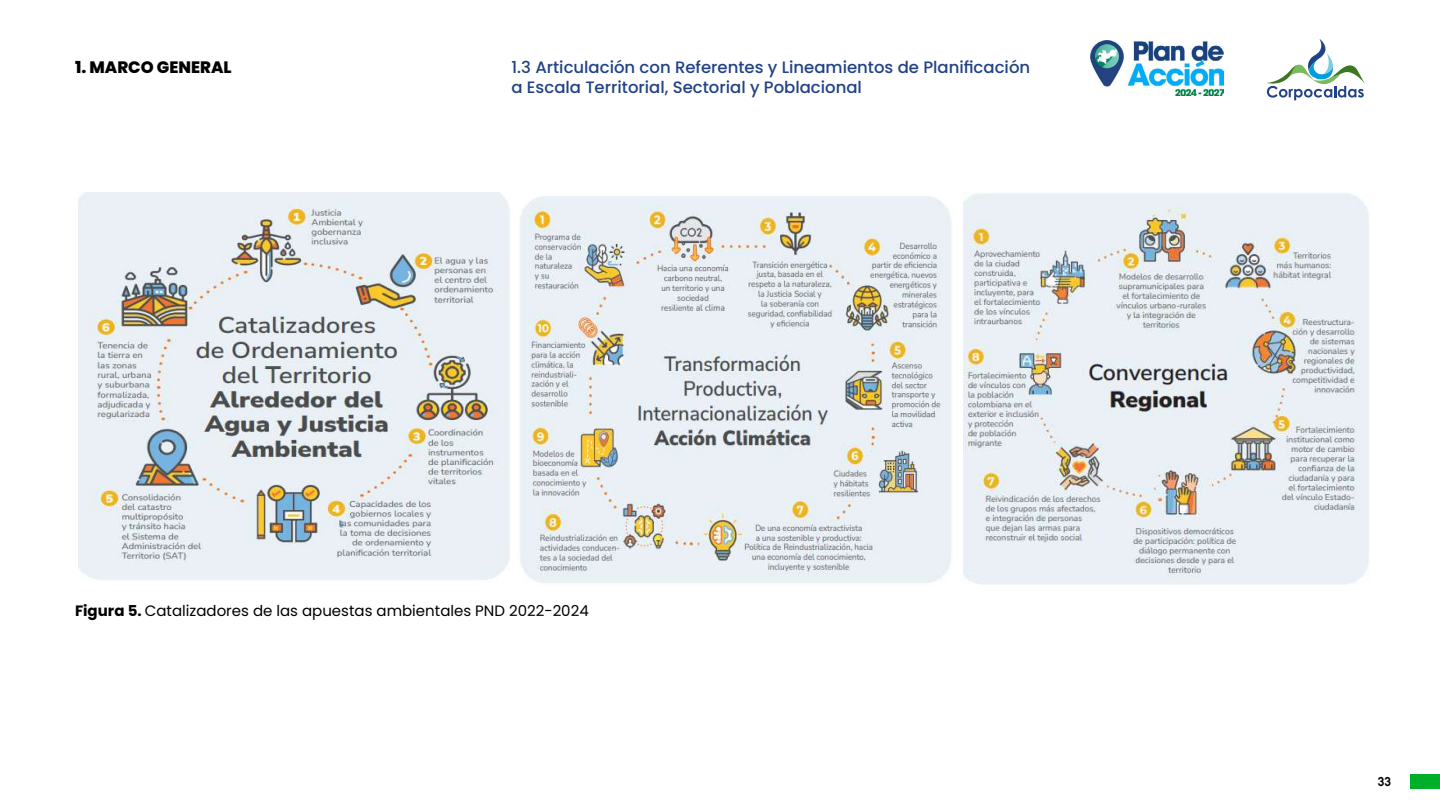
<style>
.page{position:relative;width:1440px;height:810px;background:#fff}
.page>*{position:absolute;margin:0;border:0;box-sizing:border-box;transform-origin:0 0}
.t1{font:500 16.5px/19.8px "Poppins";color:#214285}
.t2{font:800 16.5px "Poppins";color:#000}
.t3{font:15px "Poppins";color:#000}
.t4{font:700 12.75px "Urbanist";color:#000}
.s1{font-weight:700}
</style>
<div class="page">
<div style="left:1410px;top:774px;width:30px;height:15px;background:#00af29"></div>
<svg style="left:1267px;top:39px;width:98px;height:61px"></svg>
<img style="left:1091px;top:41px;width:132px;height:55px">
<img style="left:520px;top:196px;width:432px;height:387px">
<img style="left:964px;top:193px;width:405px;height:392px">
<img style="left:79px;top:192px;width:430px;height:388px">
<p class="t1" style="left:512px;top:57px;width:520px">1.3 Articulación con Referentes y Lineamientos de Planificación a Escala Territorial, Sectorial y Poblacional</p>
<p class="t1" style="left:512px;top:57px;width:384px;text-indent:10px">2 O ientaciones para la Formulación del Plan<br>Acción Cuatrienal</p>
<p class="t2" style="left:75px;top:57px;width:158px">1. MARCO GENERAL</p>
<p class="t1" style="left:521px;top:57px;width:119px">1 Síntesis Políti</p>
<p class="t1" style="left:663px;top:57px;width:90px">Normativa</p>
<p class="t3" style="left:75px;top:602px;width:515px"><span class="s1">Figura 5.</span> Catalizadores de las apuestas ambientales PND 2022-2024</p>
<p class="t4" style="left:1378px;top:773px;width:15px">33</p>
</div>
